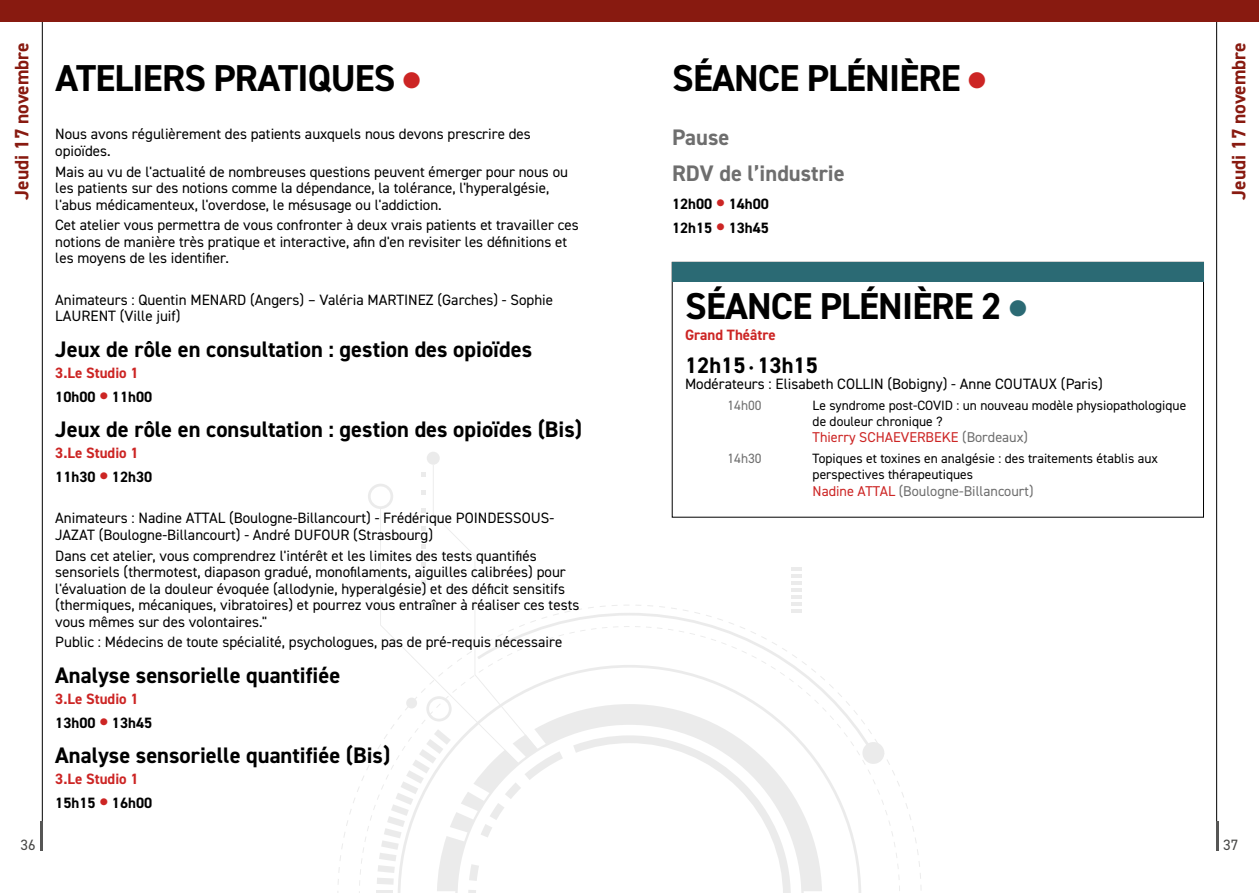
<style>
.page{position:relative;width:1259px;height:893px;background:#fff}
.page>*{position:absolute;margin:0;border:0;box-sizing:border-box;transform-origin:0 0}
.t1{font:700 37.5px "DIN2014";letter-spacing:-.02em;color:#000}
.t2{font:700 22.5px "DIN2014";color:#000}
.t3{font:700 22.5px/35.5px "DIN2014";color:#6e6e6e}
.t4{font:700 19.5px "DIN2014";color:#881a10}
.t5{font:15px/16.5px "DIN2014";color:#000}
.t6{font:700 15px/24px "DIN2014";color:#cc2524}
.t7{font:700 15px/24px "DIN2014";color:#000}
.t8{font:15px "DIN2014";color:#484847}
.t9{font:14.25px "DIN2014";color:#6e6e6e}
.t10{font:14.25px "DIN2014";color:#cc2524}
.t11{font:13.5px/16.2px "DIN2014";color:#000}
.t12{font:13.5px "DIN2014";color:#6e6e6e}
.s1{color:#cc2524}
.s2{color:#000}
.s3{font-size:30px}
.s4{font-size:30px;color:#cc2524}
.s5{color:#2b6a74}
.s6{font-size:15px}
.s7{color:#6e6e6e}
</style>
<div class="page">
<hr style="left:1216px;top:0;width:1px;height:850px;background:#000">
<hr style="left:1216px;top:821px;width:3px;height:29px;background:#565655">
<hr style="left:42px;top:0;width:1px;height:850px;background:#000">
<hr style="left:40px;top:821px;width:3px;height:29px;background:#565655">
<div style="left:0;top:0;width:1259px;height:21px;background:#881a10"></div>
<svg style="left:337px;top:605px;width:584px;height:288px"></svg>
<div style="left:427px;top:452px;width:13px;height:13px;background:#ebebeb;border-radius:50%"></div>
<div style="left:862px;top:742px;width:22px;height:22px;background:#ebebeb;border-radius:50%"></div>
<svg style="left:791px;top:567px;width:11px;height:45px"></svg>
<svg style="left:563px;top:704px;width:259px;height:187px"></svg>
<svg style="left:368px;top:465px;width:195px;height:428px"></svg>
<div style="left:672px;top:262px;width:531px;height:19px;background:#2b6a74"></div>
<h3 class="t4" style="left:9px;top:200px;width:159px;rotate:-90deg">Jeudi 17 novembre</h3>
<h3 class="t4" style="left:1225px;top:200px;width:159px;rotate:-90deg">Jeudi 17 novembre</h3>
<h1 class="t1" style="left:672px;top:53px;width:315px">SÉANCE PLÉNIÈRE <span class="s1">●</span></h1>
<h1 class="t1" style="left:55px;top:53px;width:367px">ATELIERS PRATIQUES <span class="s1">●</span></h1>
<p class="t5" style="left:55px;top:126px;width:477px">Nous avons régulièrement des patients auxquels nous devons prescrire des opioïdes.</p>
<p class="t5" style="left:55px;top:163px;width:514px">Mais au vu de l'actualité de nombreuses questions peuvent émerger pour nous ou les patients sur des notions comme la dépendance, la tolérance, l'hyperalgésie, l'abus médicamenteux, l'overdose, le mésusage ou l'addiction.</p>
<p class="t5" style="left:55px;top:217px;width:525px">Cet atelier vous permettra de vous confronter à deux vrais patients et travailler ces notions de manière très pratique et interactive, afin d'en revisiter les définitions et les moyens de les identifier.</p>
<p class="t5" style="left:55px;top:291px;width:499px">Animateurs : Quentin MENARD (Angers) – Valéria MARTINEZ (Garches) - Sophie<br>LAURENT (Ville juif)</p>
<h2 class="t2" style="left:55px;top:334px;width:478px">Jeux de rôle en consultation : gestion des opioïdes</h2>
<p class="t6" style="left:55px;top:360px;width:98px">3.Le Studio 1<br><span class="s2">10h00</span> <span class="s3">•</span> <span class="s2">11h00</span></p>
<h2 class="t2" style="left:55px;top:414px;width:528px">Jeux de rôle en consultation : gestion des opioïdes (Bis)</h2>
<p class="t6" style="left:55px;top:440px;width:98px">3.Le Studio 1<br><span class="s2">11h30</span> <span class="s3">•</span> <span class="s2">12h30</span></p>
<p class="t5" style="left:55px;top:510px;width:500px">Animateurs : Nadine ATTAL (Boulogne-Billancourt) - Frédérique POINDESSOUS-<br>JAZAT (Boulogne-Billancourt) - André DUFOUR (Strasbourg)</p>
<p class="t5" style="left:55px;top:547px;width:525px">Dans cet atelier, vous comprendrez l'intérêt et les limites des tests quantifiés sensoriels (thermotest, diapason gradué, monofilaments, aiguilles calibrées) pour l'évaluation de la douleur évoquée (allodynie, hyperalgésie) et des déficit sensitifs (thermiques, mécaniques, vibratoires) et pourrez vous entraîner à réaliser ces tests vous mêmes sur des volontaires."</p>
<p class="t5" style="left:55px;top:634px;width:508px">Public : Médecins de toute spécialité, psychologues, pas de pré-requis nécessaire</p>
<h2 class="t2" style="left:55px;top:660px;width:286px">Analyse sensorielle quantifiée</h2>
<p class="t6" style="left:55px;top:686px;width:98px">3.Le Studio 1<br><span class="s2">13h00</span> <span class="s3">•</span> <span class="s2">13h45</span></p>
<h2 class="t2" style="left:55px;top:740px;width:336px">Analyse sensorielle quantifiée (Bis)</h2>
<p class="t6" style="left:55px;top:766px;width:98px">3.Le Studio 1<br><span class="s2">15h15</span> <span class="s3">•</span> <span class="s2">16h00</span></p>
<h2 class="t3" style="left:672px;top:119px;width:174px">Pause<br>RDV de l’industrie</h2>
<p class="t7" style="left:672px;top:191px;width:98px">12h00 <span class="s4">•</span> 14h00<br>12h15 <span class="s4">•</span> 13h45</p>
<h1 class="t1" style="left:685px;top:281px;width:343px">SÉANCE PLÉNIÈRE 2 <span class="s5">●</span></h1>
<p class="t6" style="left:685px;top:322px;width:92px">Grand Théâtre</p>
<h2 class="t2" style="left:685px;top:350px;width:134px">12h15 <span class="s6">•</span> 13h15</h2>
<p class="t5" style="left:685px;top:376px;width:419px">Modérateurs : Elisabeth COLLIN (Bobigny) - Anne COUTAUX (Paris)</p>
<p class="t12" style="left:727px;top:397px;width:36px">14h00</p>
<p class="t11" style="left:812px;top:397px;width:375px">Le syndrome post-COVID : un nouveau modèle physiopathologique de douleur chronique ?</p>
<p class="t10" style="left:812px;top:429px;width:217px">Thierry SCHAEVERBEKE <span class="s7">(Bordeaux)</span></p>
<p class="t12" style="left:727px;top:450px;width:36px">14h30</p>
<p class="t11" style="left:812px;top:450px;width:347px">Topiques et toxines en analgésie : des traitements établis aux perspectives thérapeutiques</p>
<p class="t9" style="left:812px;top:482px;width:222px"><span class="s1">Nadine ATTAL</span> (Boulogne-Billancourt)</p>
<p class="t8" style="left:21px;top:836px;width:16px">36</p>
<p class="t8" style="left:1223px;top:836px;width:16px">37</p>
</div>
